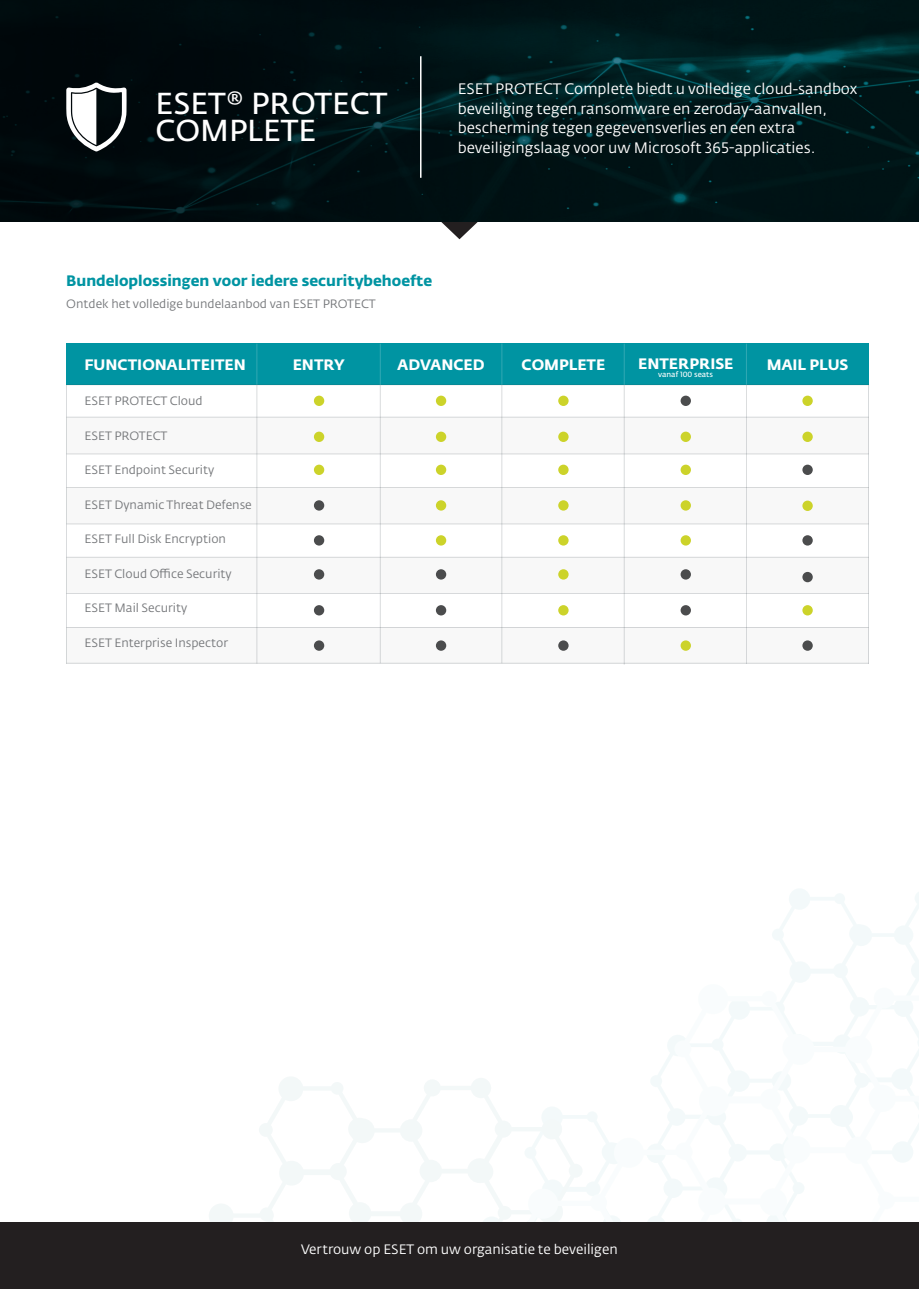
<style>
.page{position:relative;width:919px;height:1289px;background:#fff}
.page>*{position:absolute;margin:0;border:0;box-sizing:border-box;transform-origin:0 0}
.t1{font:600 30px "Fedra Sans Alt Pro";color:#fff}
.t2{font:15px/19.5px "Fedra Sans Alt Pro";color:#fff}
.t3{font:15px "Fedra Sans Alt Pro Bold LF";color:#fff}
.t4{font:15px "Fedra Sans Alt Pro Bold LF";color:#0094a2}
.t5{font:13.5px "Fedra Sans Alt Pro";color:#fff}
.t6{font:12px "Fedra Sans Alt Pro";color:#76787b}
.t7{font:600 7.5px "Fedra Sans Alt Pro";color:#fff}
</style>
<div class="page">
<svg style="left:772px;top:889px;width:146px;height:95px"></svg>
<svg style="left:209px;top:1077px;width:295px;height:145px"></svg>
<svg style="left:504px;top:984px;width:414px;height:238px"></svg>
<svg style="left:440px;top:221px;width:38px;height:18px"></svg>
<div style="left:0;top:1222px;width:918px;height:66px;background:#231f20"></div>
<img style="left:715px;top:0;width:203px;height:221px">
<svg style="left:0;top:0;width:715px;height:221px;background:#001114"></svg>
<svg style="left:66px;top:82px;width:61px;height:69px"></svg>
<hr style="left:420px;top:56px;width:1px;height:122px;background:#fff">
<div style="left:66px;top:343px;width:802px;height:42px;background:#0094a2"></div>
<div style="left:66px;top:557px;width:802px;height:36px;background:#f8f8f8"></div>
<div style="left:66px;top:487px;width:802px;height:37px;background:#f8f8f8"></div>
<div style="left:66px;top:417px;width:802px;height:37px;background:#f8f8f8"></div>
<div style="left:66px;top:627px;width:802px;height:37px;background:#f8f8f8"></div>
<div style="left:314px;top:395px;width:10px;height:11px;background:#ccd32a;border-radius:50%"></div>
<div style="left:314px;top:464px;width:10px;height:11px;background:#ccd32a;border-radius:50%"></div>
<div style="left:314px;top:500px;width:10px;height:10px;background:#4b4c4d;border-radius:50%"></div>
<div style="left:314px;top:535px;width:10px;height:10px;background:#4b4c4d;border-radius:50%"></div>
<div style="left:314px;top:569px;width:10px;height:10px;background:#4b4c4d;border-radius:50%"></div>
<div style="left:314px;top:605px;width:10px;height:10px;background:#4b4c4d;border-radius:50%"></div>
<div style="left:436px;top:395px;width:10px;height:11px;background:#ccd32a;border-radius:50%"></div>
<div style="left:436px;top:464px;width:10px;height:11px;background:#ccd32a;border-radius:50%"></div>
<div style="left:436px;top:500px;width:10px;height:10px;background:#ccd32a;border-radius:50%"></div>
<div style="left:436px;top:535px;width:10px;height:10px;background:#ccd32a;border-radius:50%"></div>
<div style="left:436px;top:569px;width:10px;height:10px;background:#4b4c4d;border-radius:50%"></div>
<div style="left:436px;top:605px;width:10px;height:10px;background:#4b4c4d;border-radius:50%"></div>
<div style="left:558px;top:395px;width:10px;height:11px;background:#ccd32a;border-radius:50%"></div>
<div style="left:558px;top:464px;width:10px;height:11px;background:#ccd32a;border-radius:50%"></div>
<div style="left:558px;top:500px;width:10px;height:10px;background:#ccd32a;border-radius:50%"></div>
<div style="left:558px;top:535px;width:10px;height:10px;background:#ccd32a;border-radius:50%"></div>
<div style="left:558px;top:569px;width:10px;height:10px;background:#ccd32a;border-radius:50%"></div>
<div style="left:558px;top:640px;width:10px;height:10px;background:#4b4c4d;border-radius:50%"></div>
<div style="left:680px;top:395px;width:11px;height:11px;background:#4b4c4d;border-radius:50%"></div>
<div style="left:680px;top:464px;width:11px;height:11px;background:#ccd32a;border-radius:50%"></div>
<div style="left:680px;top:500px;width:11px;height:10px;background:#ccd32a;border-radius:50%"></div>
<div style="left:680px;top:535px;width:11px;height:10px;background:#ccd32a;border-radius:50%"></div>
<div style="left:680px;top:569px;width:11px;height:10px;background:#4b4c4d;border-radius:50%"></div>
<div style="left:680px;top:640px;width:11px;height:10px;background:#ccd32a;border-radius:50%"></div>
<hr style="left:380px;top:385px;width:1px;height:278px;background:#38454d">
<hr style="left:501px;top:385px;width:1px;height:278px;background:#38454d">
<hr style="left:624px;top:385px;width:1px;height:279px;background:#38454d">
<hr style="left:66px;top:385px;width:1px;height:279px;background:#38454d">
<hr style="left:66px;top:384px;width:802px;height:1px;background:#38454d">
<hr style="left:66px;top:417px;width:802px;height:1px;background:#38454d">
<hr style="left:66px;top:453px;width:802px;height:1px;background:#38454d">
<hr style="left:66px;top:487px;width:802px;height:1px;background:#38454d">
<hr style="left:66px;top:523px;width:802px;height:1px;background:#38454d">
<hr style="left:66px;top:557px;width:802px;height:1px;background:#38454d">
<hr style="left:66px;top:593px;width:802px;height:1px;background:#38454d">
<hr style="left:256px;top:384px;width:1px;height:279px;background:#38454d">
<hr style="left:380px;top:343px;width:1px;height:43px;background:#fff">
<hr style="left:501px;top:343px;width:1px;height:42px;background:#fff">
<hr style="left:623px;top:343px;width:1px;height:43px;background:#fff">
<hr style="left:256px;top:343px;width:1px;height:42px;background:#fff">
<div style="left:314px;top:431px;width:10px;height:11px;background:#ccd32a;border-radius:50%"></div>
<div style="left:436px;top:431px;width:10px;height:11px;background:#ccd32a;border-radius:50%"></div>
<div style="left:558px;top:431px;width:10px;height:11px;background:#ccd32a;border-radius:50%"></div>
<div style="left:680px;top:431px;width:11px;height:11px;background:#ccd32a;border-radius:50%"></div>
<hr style="left:66px;top:627px;width:802px;height:1px;background:#38454d">
<div style="left:680px;top:605px;width:11px;height:10px;background:#4b4c4d;border-radius:50%"></div>
<div style="left:558px;top:605px;width:10px;height:10px;background:#ccd32a;border-radius:50%"></div>
<div style="left:314px;top:640px;width:10px;height:10px;background:#4b4c4d;border-radius:50%"></div>
<div style="left:436px;top:640px;width:10px;height:10px;background:#4b4c4d;border-radius:50%"></div>
<hr style="left:746px;top:343px;width:1px;height:42px;background:#fff">
<hr style="left:746px;top:385px;width:1px;height:279px;background:#38454d">
<div style="left:802px;top:605px;width:10px;height:10px;background:#ccd32a;border-radius:50%"></div>
<div style="left:802px;top:464px;width:10px;height:11px;background:#4b4c4d;border-radius:50%"></div>
<div style="left:802px;top:535px;width:10px;height:10px;background:#4b4c4d;border-radius:50%"></div>
<div style="left:802px;top:640px;width:10px;height:10px;background:#4b4c4d;border-radius:50%"></div>
<div style="left:802px;top:500px;width:10px;height:11px;background:#ccd32a;border-radius:50%"></div>
<div style="left:802px;top:572px;width:10px;height:10px;background:#4b4c4d;border-radius:50%"></div>
<hr style="left:868px;top:385px;width:1px;height:279px;background:#38454d">
<hr style="left:66px;top:663px;width:802px;height:1px;background:#38454d">
<div style="left:802px;top:395px;width:10px;height:11px;background:#ccd32a;border-radius:50%"></div>
<div style="left:802px;top:431px;width:10px;height:11px;background:#ccd32a;border-radius:50%"></div>
<p class="t1" style="left:156px;top:85px;width:233px">ESET® PROTECT</p>
<p class="t1" style="left:156px;top:112px;width:162px">COMPLETE</p>
<p class="t2" style="left:457px;top:79px;width:401px">ESET PROTECT Complete biedt u volledige cloud-sandbox beveiliging tegen ransomware en zeroday-aanvallen, bescherming tegen gegevensverlies en een extra</p>
<p class="t2" style="left:457px;top:138px;width:359px">beveiligingslaag voor uw Microsoft 365-applicaties.</p>
<p class="t4" style="left:66px;top:269px;width:367px">Bundeloplossingen voor iedere securitybehoefte</p>
<p class="t6" style="left:66px;top:296px;width:311px">Ontdek het volledige bundelaanbod van ESET PROTECT</p>
<p class="t3" style="left:84px;top:352px;width:163px">FUNCTIONALITEITEN</p>
<p class="t3" style="left:293px;top:352px;width:53px">ENTRY</p>
<p class="t3" style="left:397px;top:352px;width:88px">ADVANCED</p>
<p class="t3" style="left:521px;top:352px;width:85px">COMPLETE</p>
<p class="t3" style="left:638px;top:352px;width:97px">ENTERPRISE</p>
<p class="t3" style="left:766px;top:352px;width:83px">MAIL PLUS</p>
<p class="t7" style="left:658px;top:370px;width:57px">vanaf 100 seats</p>
<p class="t6" style="left:84px;top:393px;width:120px">ESET PROTECT Cloud</p>
<p class="t6" style="left:84px;top:428px;width:84px">ESET PROTECT</p>
<p class="t6" style="left:84px;top:462px;width:131px">ESET Endpoint Security</p>
<p class="t6" style="left:84px;top:497px;width:169px">ESET Dynamic Threat Defense</p>
<p class="t6" style="left:84px;top:531px;width:143px">ESET Full Disk Encryption</p>
<p class="t6" style="left:84px;top:566px;width:149px">ESET Cloud Office Security</p>
<p class="t6" style="left:84px;top:600px;width:104px">ESET Mail Security</p>
<p class="t6" style="left:84px;top:635px;width:145px">ESET Enterprise Inspector</p>
<p class="t5" style="left:301px;top:1240px;width:318px">Vertrouw op ESET om uw organisatie te beveiligen</p>
</div>
